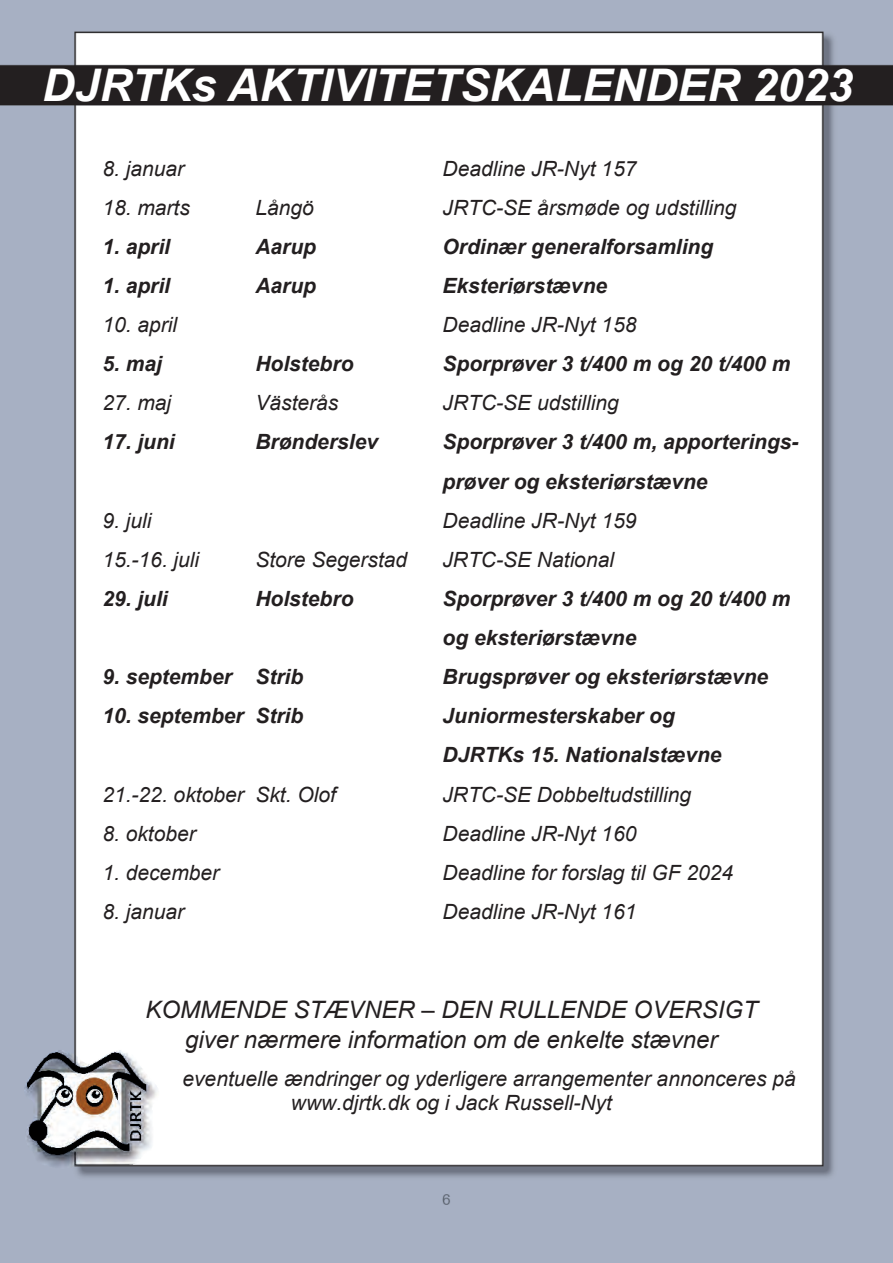
<style>
.page{position:relative;width:893px;height:1263px;background:#fff}
.page>*{position:absolute;margin:0;border:0;box-sizing:border-box;transform-origin:0 0}
.t1{font:italic 700 45px "Arial";color:#fff}
.t2{font:italic 24px/30.5px "Arial";color:#231f20;text-align:center}
.t3{font:italic 21px/24.2px "Arial";color:#231f20}
.t4{font:italic 700 21px/39.2px "Arial";color:#231f20}
</style>
<div class="page">
<img style="left:0;top:0;width:893px;height:1263px">
<img style="left:17px;top:1043px;width:150px;height:133px">
<h1 class="t1" style="left:42px;top:68px;width:812px">DJRTKs AKTIVITETSKALENDER 2023</h1>
<p class="t3" style="left:102px;top:158px;width:83px">8. januar</p>
<p class="t3" style="left:442px;top:158px;width:195px">Deadline JR-Nyt 157</p>
<p class="t3" style="left:102px;top:197px;width:89px">18. marts</p>
<p class="t3" style="left:255px;top:197px;width:60px">Långö</p>
<p class="t3" style="left:442px;top:197px;width:296px">JRTC-SE årsmøde og udstilling</p>
<p class="t4" style="left:102px;top:229px;width:69px">1. april</p>
<p class="t4" style="left:255px;top:229px;width:62px">Aarup</p>
<p class="t4" style="left:443px;top:229px;width:272px">Ordinær generalforsamling</p>
<p class="t4" style="left:102px;top:268px;width:69px">1. april</p>
<p class="t4" style="left:255px;top:268px;width:62px">Aarup</p>
<p class="t4" style="left:443px;top:268px;width:166px">Eksteriørstævne</p>
<p class="t3" style="left:102px;top:314px;width:76px">10. april</p>
<p class="t3" style="left:442px;top:314px;width:195px">Deadline JR-Nyt 158</p>
<p class="t4" style="left:102px;top:346px;width:61px">5. maj</p>
<p class="t4" style="left:255px;top:346px;width:100px">Holstebro</p>
<p class="t4" style="left:443px;top:346px;width:349px">Sporprøver 3 t/400 m og 20 t/400 m</p>
<p class="t3" style="left:102px;top:393px;width:70px">27. maj</p>
<p class="t3" style="left:255px;top:393px;width:84px">Västerås</p>
<p class="t3" style="left:442px;top:393px;width:178px">JRTC-SE udstilling</p>
<p class="t4" style="left:102px;top:424px;width:74px">17. juni</p>
<p class="t4" style="left:255px;top:424px;width:124px">Brønderslev</p>
<p class="t4" style="left:443px;top:424px;width:357px">Sporprøver 3 t/400 m, apporterings&shy;prøver og eksteriørstævne</p>
<p class="t3" style="left:102px;top:510px;width:50px">9. juli</p>
<p class="t3" style="left:442px;top:510px;width:195px">Deadline JR-Nyt 159</p>
<p class="t3" style="left:102px;top:549px;width:98px">15.-16. juli</p>
<p class="t3" style="left:255px;top:549px;width:153px">Store Segerstad</p>
<p class="t3" style="left:442px;top:549px;width:173px">JRTC-SE National</p>
<p class="t4" style="left:102px;top:581px;width:67px">29. juli</p>
<p class="t4" style="left:255px;top:581px;width:100px">Holstebro</p>
<p class="t4" style="left:443px;top:581px;width:349px">Sporprøver 3 t/400 m og 20 t/400 m og eksteriørstævne</p>
<p class="t4" style="left:102px;top:659px;width:202px">9. september Strib</p>
<p class="t4" style="left:442px;top:659px;width:327px">Brugsprøver og eksteriørstævne</p>
<p class="t4" style="left:102px;top:698px;width:202px">10. september Strib</p>
<p class="t4" style="left:442px;top:698px;width:281px">Juniormesterskaber og<br>DJRTKs 15. Nationalstævne</p>
<p class="t3" style="left:102px;top:784px;width:235px">21.-22. oktober Skt. Olof</p>
<p class="t3" style="left:442px;top:784px;width:250px">JRTC-SE Dobbeltudstilling</p>
<p class="t3" style="left:102px;top:823px;width:95px">8. oktober</p>
<p class="t3" style="left:442px;top:823px;width:195px">Deadline JR-Nyt 160</p>
<p class="t3" style="left:102px;top:862px;width:118px">1. december</p>
<p class="t3" style="left:442px;top:862px;width:292px">Deadline for forslag til GF 2024</p>
<p class="t3" style="left:102px;top:901px;width:83px">8. januar</p>
<p class="t3" style="left:442px;top:901px;width:195px">Deadline JR-Nyt 161</p>
<p class="t2" style="left:145px;top:996px;width:614px">KOMMENDE STÆVNER – DEN RULLENDE OVERSIGT giver nærmere information om de enkelte stævner</p>
<p class="t3" style="left:291px;top:1068px;width:506px;text-indent:-108px">eventuelle ændringer og yderligere arrangementer annonceres på www.djrtk.dk og i Jack Russell-Nyt</p>
</div>
